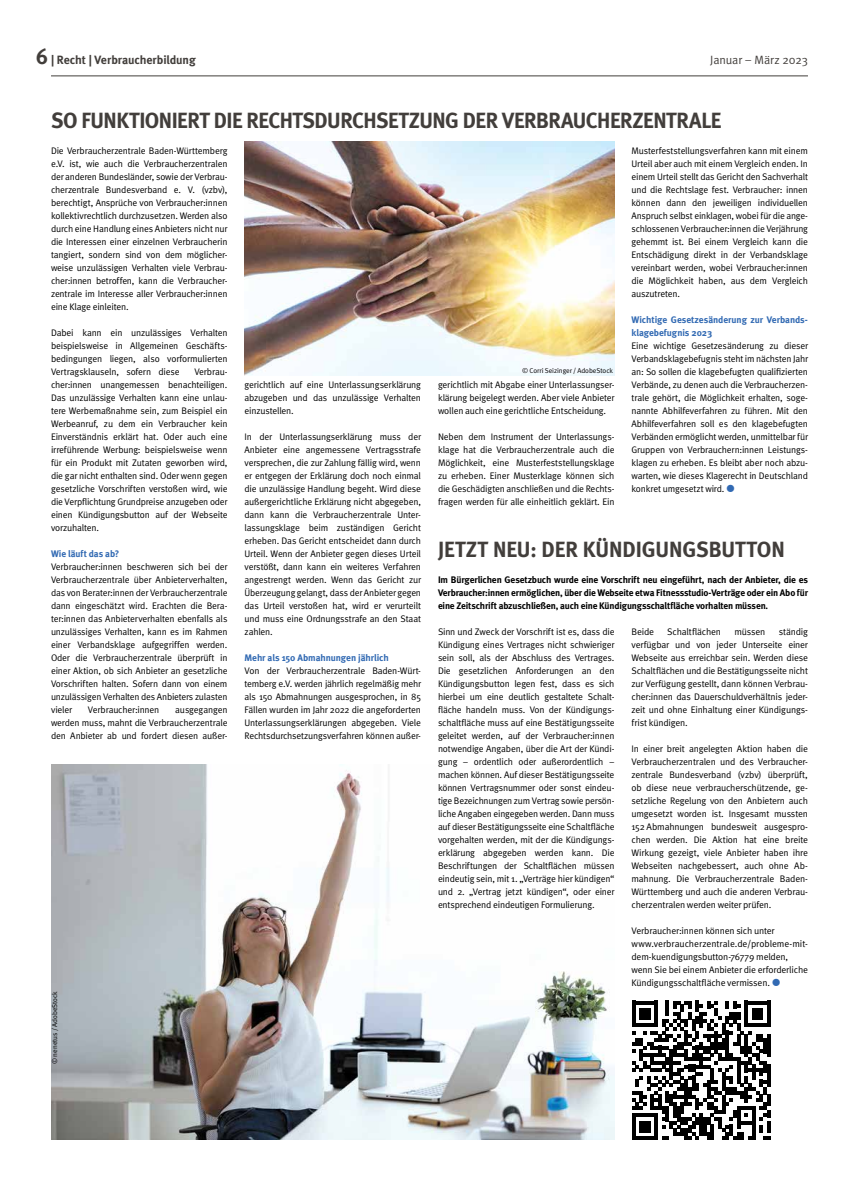
<style>
.page{position:relative;width:842px;height:1191px;background:#fff}
.page>*{position:absolute;margin:0;border:0;box-sizing:border-box;transform-origin:0 0}
.t1{font:700 22px "Meta";letter-spacing:-.02em;color:#423e3b}
.t2{font:700 12px "Meta";letter-spacing:-.01em;color:#423e3b}
.t3{font:12px "Meta Normal";letter-spacing:-.015em;color:#423e3b}
.t4{font:9.5px/13px "Meta Normal";letter-spacing:-.02em;color:#000;text-align:justify}
.t5{font:700 9.5px/13px "Meta";letter-spacing:-.02em;color:#000;text-align:justify}
.t6{font:700 9.5px/13px "Meta";letter-spacing:-.005em;color:#326ab3}
.t7{font:7px "Meta Normal";letter-spacing:-.005em;color:#000}
</style>
<div class="page">
<img style="left:244px;top:141px;width:370px;height:234px">
<img style="left:51px;top:764px;width:563px;height:375px">
<svg style="left:632px;top:1000px;width:139px;height:139px"></svg>
<hr style="left:51px;top:75px;width:757px;height:1px;background:#423e3b">
<h1 class="t1" style="left:36px;top:44px;width:14px">6</h1>
<p class="t2" style="left:51px;top:53px;width:146px">| Recht | Verbraucherbildung</p>
<p class="t3" style="left:710px;top:53px;width:99px">Januar – März 2023</p>
<h1 class="t1" style="left:51px;top:108px;width:672px">SO FUNKTIONIERT DIE RECHTSDURCHSETZUNG DER VERBRAUCHERZENTRALE</h1>
<p class="t4" style="left:51px;top:144px;width:178px">Die Verbraucherzentrale Baden-Württemberg e.V. ist, wie auch die Verbraucherzentralen der anderen Bundesländer, sowie der Verbrau&shy;cherzentrale Bundesverband e. V. (vzbv), berechtigt, Ansprüche von Verbraucher:innen kollektivrechtlich durchzusetzen. Werden also durch eine Handlung eines Anbieters nicht nur die Interessen einer einzelnen Verbraucherin tangiert, sondern sind von dem möglicher&shy;weise unzulässigen Verhalten viele Verbrau&shy;cher:innen betroffen, kann die Verbraucher&shy;zentrale im Interesse aller Verbraucher:innen eine Klage einleiten.</p>
<p class="t4" style="left:51px;top:326px;width:178px">Dabei kann ein unzulässiges Verhalten beispielsweise in Allgemeinen Geschäfts&shy;bedingungen liegen, also vorformulierten Vertragsklauseln, sofern diese</p>
<p class="t4" style="left:631px;top:144px;width:178px">Musterfeststellungsverfahren kann mit einem Urteil aber auch mit einem Vergleich enden. In einem Urteil stellt das Gericht den Sachverhalt und die Rechtslage fest. Verbraucher: innen können dann den jeweiligen individuellen Anspruch selbst einklagen, wobei für die ange&shy;schlossenen Verbraucher:innen die Verjährung gehemmt ist. Bei einem Vergleich kann die Entschädigung direkt in der Verbandsklage vereinbart werden, wobei Verbraucher:innen die Möglichkeit haben, aus dem Vergleich auszutreten.</p>
<p class="t6" style="left:631px;top:313px;width:178px">Wichtige Gesetzesänderung zur Verbands&shy;klagebefugnis 2023</p>
<p class="t4" style="left:631px;top:339px;width:178px">Eine wichtige Gesetzesänderung zu dieser Verbandsklagebefugnis steht im nächsten Jahr an: So sollen die klagebefugten qualifizierten Verbände, zu denen auch die Verbraucherzen&shy;trale gehört, die Möglichkeit erhalten, soge&shy;nannte Abhilfeverfahren zu führen. Mit den Abhilfeverfahren soll es den klagebefugten Verbänden ermöglicht werden, unmittelbar für Gruppen von Verbrauchern:innen Leistungs&shy;klagen zu erheben. Es bleibt aber noch abzu&shy;warten, wie dieses Klagerecht in Deutschland konkret umgesetzt wird.</p>
<p class="t7" style="left:522px;top:366px;width:92px">© Corri Seizinger / AdobeStock</p>
<p class="t4" style="left:51px;top:365px;width:178px;text-indent:143px">Verbrau&shy;cher:innen unangemessen benachteiligen.<br>Das unzulässige Verhalten kann eine unlau&shy;tere Werbemaßnahme sein, zum Beispiel ein Werbeanruf, zu dem ein Verbraucher kein Einverständnis erklärt hat. Oder auch eine irreführende Werbung: beispielsweise wenn für ein Produkt mit Zutaten geworben wird, die gar nicht enthalten sind. Oder wenn gegen gesetzliche Vorschriften verstoßen wird, wie die Verpflichtung Grundpreise anzugeben oder einen Kündigungsbutton auf der Webseite vorzuhalten.</p>
<p class="t6" style="left:51px;top:547px;width:70px">Wie läuft das ab?</p>
<p class="t4" style="left:51px;top:560px;width:178px">Verbraucher:innen beschweren sich bei der Verbraucherzentrale über Anbieterverhalten, das von Berater:innen der Verbraucherzentrale dann eingeschätzt wird. Erachten die Bera&shy;ter:innen das Anbieterverhalten ebenfalls als unzulässiges Verhalten, kann es im Rahmen einer Verbandsklage aufgegriffen werden.<br>Oder die Verbraucherzentrale überprüft in einer Aktion, ob sich Anbieter an gesetzliche Vorschriften halten. Sofern dann von einem unzulässigen Verhalten des Anbieters zulasten vieler</p>
<p class="t4" style="left:244px;top:378px;width:178px">gerichtlich auf eine Unterlassungserklärung abzugeben und das unzulässige Verhalten einzustellen.</p>
<p class="t4" style="left:244px;top:430px;width:178px">In der Unterlassungserklärung muss der Anbieter eine angemessene Vertragsstrafe versprechen, die zur Zahlung fällig wird, wenn er entgegen der Erklärung doch noch einmal die unzulässige Handlung begeht. Wird diese außergerichtliche Erklärung nicht abgegeben, dann kann die Verbraucherzentrale Unter&shy;lassungsklage beim zuständigen Gericht erheben. Das Gericht entscheidet dann durch Urteil. Wenn der Anbieter gegen dieses Urteil verstößt, dann kann ein weiteres Verfahren angestrengt werden. Wenn das Gericht zur Überzeugung gelangt, dass der Anbieter gegen das Urteil verstoßen hat, wird er verurteilt und muss eine Ordnungsstrafe an den Staat zahlen.</p>
<p class="t6" style="left:244px;top:651px;width:146px">Mehr als 150 Abmahnungen jährlich</p>
<p class="t4" style="left:244px;top:664px;width:178px">Von der Verbraucherzentrale Baden-Würt&shy;temberg e.V. werden jährlich regelmäßig mehr als 150 Abmahnungen ausgesprochen, in 85<br>Fällen wurden im Jahr 2022 die angeforderten Unterlassungserklärungen abgegeben. Viele Rechtsdurchsetzungsverfahren können außer-</p>
<p class="t4" style="left:438px;top:378px;width:178px">gerichtlich mit Abgabe einer Unterlassungser&shy;klärung beigelegt werden. Aber viele Anbieter wollen auch eine gerichtliche Entscheidung.</p>
<p class="t4" style="left:438px;top:430px;width:178px">Neben dem Instrument der Unterlassungs&shy;klage hat die Verbraucherzentrale auch die Möglichkeit, eine Musterfeststellungsklage zu erheben. Einer Musterklage können sich die Geschädigten anschließen und die Rechts&shy;fragen werden für alle einheitlich geklärt. Ein</p>
<h1 class="t1" style="left:438px;top:537px;width:348px">JETZT NEU: DER KÜNDIGUNGSBUTTON</h1>
<p class="t5" style="left:438px;top:573px;width:371px">Im Bürgerlichen Gesetzbuch wurde eine Vorschrift neu eingeführt, nach der Anbieter, die es Verbraucher:innen ermöglichen, über die Webseite etwa Fitnessstudio-Verträge oder ein Abo für eine Zeitschrift abzuschließen, auch eine Kündigungsschaltfläche vorhalten müssen.</p>
<p class="t4" style="left:438px;top:625px;width:178px">Sinn und Zweck der Vorschrift ist es, dass die Kündigung eines Vertrages nicht schwieriger sein soll, als der Abschluss des Vertrages.<br>Die gesetzlichen Anforderungen an den Kündigungsbutton legen fest, dass es sich hierbei um eine deutlich gestaltete Schalt&shy;fläche handeln muss. Von der Kündigungs&shy;schaltfläche muss auf eine Bestätigungsseite geleitet werden, auf der Verbraucher:innen notwendige Angaben, über die Art der Kündi&shy;gung – ordentlich oder außerordentlich – machen können. Auf dieser Bestätigungsseite können Vertragsnummer oder sonst eindeu&shy;tige Bezeichnungen zum Vertrag sowie persön&shy;liche Angaben eingegeben werden. Dann muss auf dieser Bestätigungsseite eine Schaltfläche vorgehalten werden, mit der die Kündigungs&shy;erklärung abgegeben werden kann. Die Beschriftungen der Schaltflächen müssen eindeutig sein, mit 1. „Verträge hier kündigen“ und 2. „Vertrag jetzt kündigen“, oder einer entsprechend eindeutigen Formulierung.</p>
<p class="t4" style="left:631px;top:625px;width:24px">Beide</p>
<p class="t4" style="left:667px;top:625px;width:55px">Schaltflächen</p>
<p class="t4" style="left:734px;top:625px;width:33px">müssen</p>
<p class="t4" style="left:631px;top:625px;width:178px;text-indent:147px">ständig verfügbar und von jeder Unterseite einer Webseite aus erreichbar sein. Werden diese Schaltflächen und die Bestätigungsseite nicht zur Verfügung gestellt, dann können Verbrau&shy;cher:innen das Dauerschuldverhältnis jeder&shy;zeit und ohne Einhaltung einer Kündigungs&shy;frist kündigen.</p>
<p class="t4" style="left:631px;top:742px;width:178px">In einer breit angelegten Aktion haben die Verbraucherzentralen und des Verbraucher&shy;zentrale Bundesverband (vzbv) überprüft, ob diese neue verbraucherschützende, ge&shy;setzliche Regelung von den Anbietern auch umgesetzt worden ist. Insgesamt mussten 152 Abmahnungen bundesweit ausgespro&shy;chen werden. Die Aktion hat eine breite Wirkung gezeigt, viele Anbieter haben ihre Webseiten nachgebessert, auch ohne Ab&shy;mahnung. Die Verbraucherzentrale Baden-Württemberg und auch die anderen Verbrau&shy;cherzentralen werden weiter prüfen.</p>
<p class="t4" style="left:631px;top:924px;width:178px;text-align:left">Verbraucher:innen können sich unter www.verbraucherzentrale.de/probleme-mit&shy;dem-kuendigungsbutton-76779 melden, wenn Sie bei einem Anbieter die erforderliche Kündigungsschaltfläche vermissen.</p>
<p class="t4" style="left:88px;top:703px;width:73px">Verbraucher:innen</p>
<p class="t4" style="left:51px;top:703px;width:178px;text-indent:124px">ausgegangen werden muss, mahnt die Verbraucherzentrale den Anbieter ab und fordert diesen außer-</p>
<p class="t7" style="left:51px;top:1063px;width:74px;rotate:-90deg">© nenetus / AdobeStock</p>
</div>
